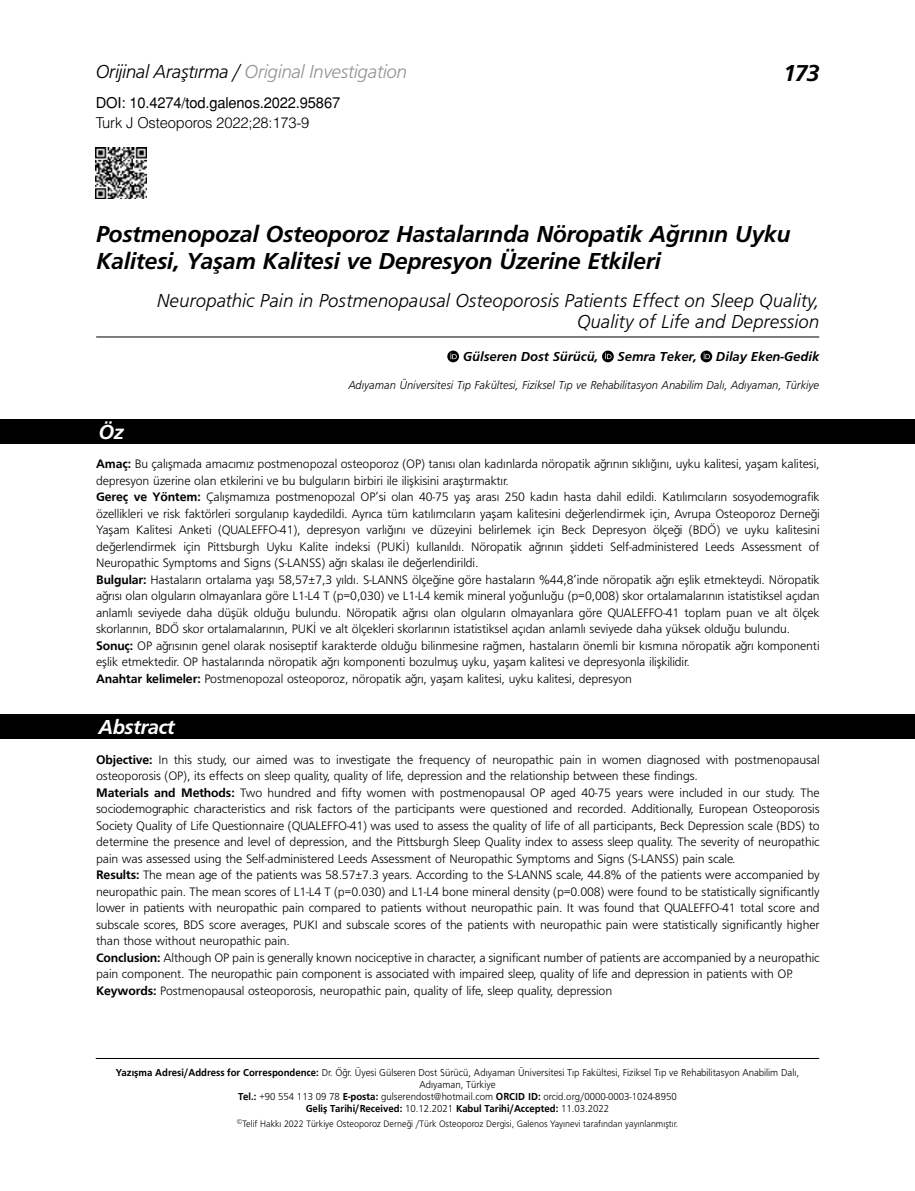
<style>
.page{position:relative;width:915px;height:1191px;background:#fff}
.page>*{position:absolute;margin:0;border:0;box-sizing:border-box;transform-origin:0 0}
.t1{font:24px/27px "Frugal Bold Italic Tr";letter-spacing:-.015em;color:#000}
.t2{font:21px "Frugal Bold Italic Tr";letter-spacing:-.025em;color:#fff}
.t3{font:19.5px/21px "Frugal Italic Tr";color:#000;text-align:right}
.t4{font:19.5px "Frugal Italic Tr";letter-spacing:-.025em;color:#939598}
.t5{font:15px "Helvetica Normal Tr";letter-spacing:-.01em;color:#000}
.t6{font:15px "Helvetica Light Normal Tr";letter-spacing:-.01em;color:#000}
.t7{font:13.5px "Frugal Bold Italic Tr";color:#000}
.t8{font:12.75px/16.5px "Frugal Normal Tr";letter-spacing:-.01em;color:#000}
.t9{font:12px "Frugal Italic Tr";color:#000;scale:.95 1}
.t10{font:10.5px/12px "Frugal Normal Tr";color:#000;text-align:center;scale:.95 1}
.t11{font:10.5px "Frugal Bold Tr";color:#000;scale:.95 1}
.t12{font:9.75px "Frugal Normal Tr";color:#000;scale:.95 1}
.s1{color:#000}
.s2{font-family:"Frugal Bold Tr"}
.s3{font-family:"Frugal Normal Tr"}
</style>
<div class="page">
<hr style="left:96px;top:1058px;width:723px;height:1px;background:#000">
<img style="left:96px;top:147px;width:51px;height:51px">
<div style="left:0;top:419px;width:914px;height:25px;background:#000"></div>
<svg style="left:447px;top:350px;width:12px;height:12px"></svg>
<svg style="left:450px;top:353px;width:6px;height:6px"></svg>
<svg style="left:601px;top:350px;width:12px;height:12px"></svg>
<svg style="left:605px;top:353px;width:6px;height:6px"></svg>
<svg style="left:700px;top:350px;width:12px;height:12px"></svg>
<svg style="left:703px;top:353px;width:6px;height:6px"></svg>
<div style="left:0;top:714px;width:914px;height:25px;background:#000"></div>
<hr style="left:96px;top:336px;width:723px;height:1px;background:#000">
<h3 class="t4" style="left:96px;top:60px;width:313px"><span class="s1">Orijinal Araştırma /</span> Original Investigation</h3>
<p class="t5" style="left:96px;top:94px;width:246px">DOI: 10.4274/tod.galenos.2022.95867</p>
<p class="t6" style="left:96px;top:113px;width:215px">Turk J Osteoporos 2022;28:173-9</p>
<h1 class="t1" style="left:782px;top:59px;width:38px">173</h1>
<h1 class="t1" style="left:96px;top:220px;width:695px">Postmenopozal Osteoporoz Hastalarında Nöropatik Ağrının Uyku<br>Kalitesi, Yaşam Kalitesi ve Depresyon Üzerine Etkileri</h1>
<h3 class="t3" style="left:157px;top:290px;width:663px">Neuropathic Pain in Postmenopausal Osteoporosis Patients Effect on Sleep Quality,<br>Quality of Life and Depression</h3>
<p class="t7" style="left:462px;top:349px;width:137px">Gülseren Dost Sürücü,</p>
<p class="t7" style="left:617px;top:349px;width:81px">Semra Teker,</p>
<p class="t7" style="left:715px;top:349px;width:105px">Dilay Eken-Gedik</p>
<h2 class="t2" style="left:98px;top:420px;width:27px">Öz</h2>
<p class="t9" style="left:348px;top:378px;width:497px">Adıyaman Üniversitesi Tıp Fakültesi, Fiziksel Tıp ve Rehabilitasyon Anabilim Dalı, Adıyaman, Türkiye</p>
<p class="t8" style="left:96px;top:456px;width:724px"><span class="s2">Amaç:</span> Bu çalışmada amacımız postmenopozal osteoporoz (OP) tanısı olan kadınlarda nöropatik ağrının sıklığını, uyku kalitesi, yaşam kalitesi, depresyon üzerine olan etkilerini ve bu bulguların birbiri ile ilişkisini araştırmaktır.<br><span class="s2">Gereç ve Yöntem:</span> Çalışmamıza postmenopozal OP’si olan 40-75 yaş arası 250 kadın hasta dahil edildi. Katılımcıların sosyodemografik özellikleri ve risk faktörleri sorgulanıp kaydedildi. Ayrıca tüm katılımcıların yaşam kalitesini değerlendirmek için, Avrupa Osteoporoz Derneği Yaşam Kalitesi Anketi (QUALEFFO-41), depresyon varlığını ve düzeyini belirlemek için Beck Depresyon ölçeği (BDÖ) ve uyku kalitesini değerlendirmek için Pittsburgh Uyku Kalite indeksi (PUKİ) kullanıldı. Nöropatik ağrının şiddeti Self-administered Leeds Assessment of Neuropathic Symptoms and Signs (S-LANSS) ağrı skalası ile değerlendirildi.<br><span class="s2">Bulgular:</span> Hastaların ortalama yaşı 58,57±7,3 yıldı. S-LANNS ölçeğine göre hastaların %44,8’inde nöropatik ağrı eşlik etmekteydi. Nöropatik ağrısı olan olguların olmayanlara göre L1-L4 T (p=0,030) ve L1-L4 kemik mineral yoğunluğu (p=0,008) skor ortalamalarının istatistiksel açıdan anlamlı seviyede daha düşük olduğu bulundu. Nöropatik ağrısı olan olguların olmayanlara göre QUALEFFO-41 toplam puan ve alt ölçek skorlarının, BDÖ skor ortalamalarının, PUKİ ve alt ölçekleri skorlarının istatistiksel açıdan anlamlı seviyede daha yüksek olduğu bulundu.<br><span class="s2">Sonuç:</span> OP ağrısının genel olarak nosiseptif karakterde olduğu bilinmesine rağmen, hastaların önemli bir kısmına nöropatik ağrı komponenti eşlik etmektedir. OP hastalarında nöropatik ağrı komponenti bozulmuş uyku, yaşam kalitesi ve depresyonla ilişkilidir.<br><span class="s2">Anahtar kelimeler:</span> Postmenopozal osteoporoz, nöropatik ağrı, yaşam kalitesi, uyku kalitesi, depresyon</p>
<h2 class="t2" style="left:98px;top:715px;width:78px">Abstract</h2>
<p class="t8" style="left:96px;top:751px;width:724px"><span class="s2">Objective:</span> In this study, our aimed was to investigate the frequency of neuropathic pain in women diagnosed with postmenopausal osteoporosis (OP), its effects on sleep quality, quality of life, depression and the relationship between these findings.<br><span class="s2">Materials and Methods:</span> Two hundred and fifty women with postmenopausal OP aged 40-75 years were included in our study. The sociodemographic characteristics and risk factors of the participants were questioned and recorded. Additionally, European Osteoporosis Society Quality of Life Questionnaire (QUALEFFO-41) was used to assess the quality of life of all participants, Beck Depression scale (BDS) to determine the presence and level of depression, and the Pittsburgh Sleep Quality index to assess sleep quality. The severity of neuropathic pain was assessed using the Self-administered Leeds Assessment of Neuropathic Symptoms and Signs (S-LANSS) pain scale.<br><span class="s2">Results:</span> The mean age of the patients was 58.57±7.3 years. According to the S-LANNS scale, 44.8% of the patients were accompanied by neuropathic pain. The mean scores of L1-L4 T (p=0.030) and L1-L4 bone mineral density (p=0.008) were found to be statistically significantly lower in patients with neuropathic pain compared to patients without neuropathic pain. It was found that QUALEFFO-41 total score and subscale scores, BDS score averages, PUKI and subscale scores of the patients with neuropathic pain were statistically significantly higher than those without neuropathic pain.<br><span class="s2">Conclusion:</span> Although OP pain is generally known nociceptive in character, a significant number of patients are accompanied by a neuropathic pain component. The neuropathic pain component is associated with impaired sleep, quality of life and depression in patients with OP.<br><span class="s2">Keywords:</span> Postmenopausal osteoporosis, neuropathic pain, quality of life, sleep quality, depression</p>
<p class="t10" style="left:116px;top:1066px;width:720px"><span class="s2">Yaz›flma Adresi/Address for Correspondence:</span> Dr. Öğr. Üyesi Gülseren Dost Sürücü, Adıyaman Üniversitesi Tıp Fakültesi, Fiziksel Tıp ve Rehabilitasyon Anabilim Dalı,<br>Adıyaman, Türkiye<br><span class="s2">Tel.:</span> +90 554 113 09 78 <span class="s2">E-posta:</span> gulserendost@hotmail.com <span class="s2">ORCID ID:</span> orcid.org/0000-0003-1024-8950</p>
<p class="t11" style="left:305px;top:1102px;width:321px">Geliş Tarihi/Received: <span class="s3">10.12.2021</span> Kabul Tarihi/Accepted: <span class="s3">11.03.2022</span></p>
<p class="t12" style="left:237px;top:1118px;width:466px"><sup>©</sup>Telif Hakkı 2022 Türkiye Osteoporoz Derneği /Türk Osteoporoz Dergisi, Galenos Yayınevi tarafından yayınlanmıştır.</p>
</div>
